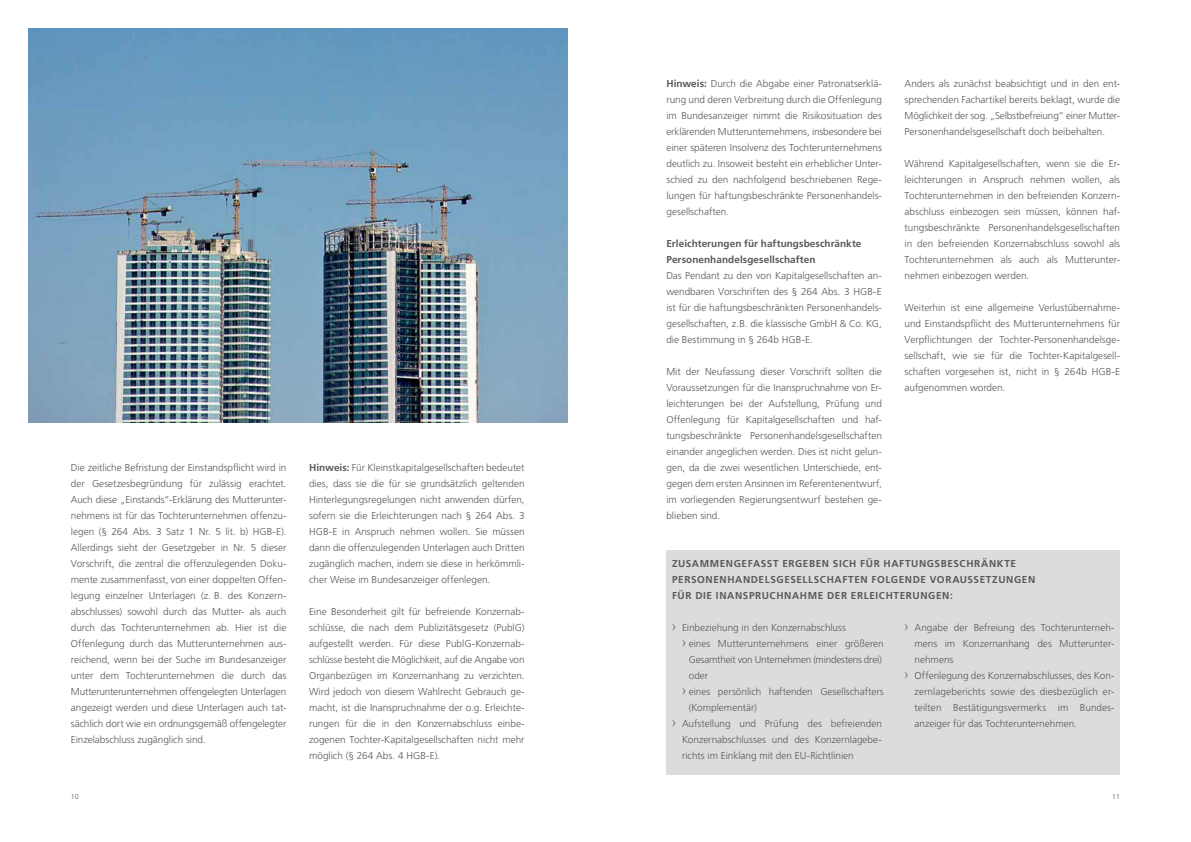
<style>
.page{position:relative;width:1191px;height:842px;background:#fff}
.page>*{position:absolute;margin:0;border:0;box-sizing:border-box;transform-origin:0 0}
.t1{font:300 10px/16px "Frutiger LT Std";color:#58595b;text-align:justify}
.t2{font:700 10px/16px "Frutiger LT Std";letter-spacing:.055em;color:#58595b}
.t3{font:700 10px/16px "Frutiger LT Std";letter-spacing:.005em;color:#58595b}
.t4{font:300 10px "Frutiger LT Std";letter-spacing:-.02em;color:#58595b}
.t5{font:300 7px "Frutiger LT Std";color:#58595b}
.s1{font-weight:700}
.s2{font-size:14px}
</style>
<div class="page">
<img style="left:28px;top:28px;width:539px;height:395px">
<div style="left:666px;top:551px;width:454px;height:224px;background:#dbdcdd"></div>
<p class="t1" style="left:71px;top:460px;width:217px">Die zeitliche Befristung der Einstandspflicht wird in der Gesetzesbegründung für zulässig erachtet.<br>Auch diese „Einstands“-Erklärung des Mutterunter&shy;nehmens ist für das Tochterunternehmen offenzu&shy;legen (§ 264 Abs. 3 Satz 1 Nr. 5 lit. b) HGB-E).<br>Allerdings sieht der Gesetzgeber in Nr. 5 dieser Vorschrift, die zentral die offenzulegenden Doku&shy;mente zusammenfasst, von einer doppelten Offen&shy;legung einzelner Unterlagen (z. B. des Konzern&shy;abschlusses) sowohl durch das Mutter- als auch durch das Tochterunternehmen ab. Hier ist die Offenlegung durch das Mutterunternehmen aus&shy;reichend, wenn bei der Suche im Bundesanzeiger unter dem Tochterunternehmen die durch das Mutterunterunternehmen offengelegten Unterlagen angezeigt werden und diese Unterlagen auch tat&shy;sächlich dort wie ein ordnungsgemäß offengelegter Einzelabschluss zugänglich sind.</p>
<p class="t1" style="left:309px;top:460px;width:217px"><span class="s1">Hinweis:</span> Für Kleinstkapitalgesellschaften bedeutet dies, dass sie die für sie grundsätzlich geltenden Hinterlegungsregelungen nicht anwenden dürfen, sofern sie die Erleichterungen nach § 264 Abs. 3<br>HGB-E in Anspruch nehmen wollen. Sie müssen dann die offenzulegenden Unterlagen auch Dritten zugänglich machen, indem sie diese in herkömmli&shy;cher Weise im Bundesanzeiger offenlegen.</p>
<p class="t1" style="left:309px;top:604px;width:217px">Eine Besonderheit gilt für befreiende Konzernab&shy;schlüsse, die nach dem Publizitätsgesetz (PublG) aufgestellt werden. Für diese PublG-Konzernab&shy;schlüsse besteht die Möglichkeit, auf die Angabe von Organbezügen im Konzernanhang zu verzichten.<br>Wird jedoch von diesem Wahlrecht Gebrauch ge&shy;macht, ist die Inanspruchnahme der o.g. Erleichte&shy;rungen für die in den Konzernabschluss einbe&shy;zogenen Tochter-Kapitalgesellschaften nicht mehr möglich (§ 264 Abs. 4 HGB-E).</p>
<p class="t1" style="left:666px;top:76px;width:217px"><span class="s1">Hinweis:</span> Durch die Abgabe einer Patronatserklä&shy;rung und deren Verbreitung durch die Offenlegung im Bundesanzeiger nimmt die Risikosituation des erklärenden Mutterunternehmens, insbesondere bei einer späteren Insolvenz des Tochterunternehmens deutlich zu. Insoweit besteht ein erheblicher Unter&shy;schied zu den nachfolgend beschriebenen Rege&shy;lungen für haftungsbeschränkte Personenhandels&shy;gesellschaften.</p>
<p class="t3" style="left:666px;top:235px;width:197px">Erleichterungen für haftungsbeschränkte<br>Personenhandelsgesellschaften</p>
<p class="t1" style="left:666px;top:268px;width:217px">Das Pendant zu den von Kapitalgesellschaften an&shy;wendbaren Vorschriften des § 264 Abs. 3 HGB-E ist für die haftungsbeschränkten Personenhandels&shy;gesellschaften, z. B. die klassische GmbH &amp; Co. KG, die Bestimmung in § 264b HGB-E.</p>
<p class="t1" style="left:666px;top:364px;width:217px">Mit der Neufassung dieser Vorschrift sollten die Voraussetzungen für die Inanspruchnahme von Er&shy;leichterungen bei der Aufstellung, Prüfung und Offenlegung für Kapitalgesellschaften und haf&shy;tungsbeschränkte Personenhandelsgesellschaften einander angeglichen werden. Dies ist nicht gelun&shy;gen, da die zwei wesentlichen Unterschiede, ent&shy;gegen dem ersten Ansinnen im Referentenentwurf, im vorliegenden Regierungsentwurf bestehen ge&shy;blieben sind.</p>
<p class="t1" style="left:904px;top:76px;width:217px">Anders als zunächst beabsichtigt und in den ent&shy;sprechenden Fachartikel bereits beklagt, wurde die Möglichkeit der sog. „Selbstbefreiung“ einer Mutter-Personenhandelsgesellschaft doch beibehalten.</p>
<p class="t1" style="left:904px;top:156px;width:217px">Während Kapitalgesellschaften, wenn sie die Er&shy;leichterungen in Anspruch nehmen wollen, als Tochterunternehmen in den befreienden Konzern&shy;abschluss einbezogen sein müssen, können haf&shy;tungsbeschränkte Personenhandelsgesellschaften in den befreienden Konzernabschluss sowohl als Tochterunternehmen als auch als Mutterunter&shy;nehmen einbezogen werden.</p>
<p class="t1" style="left:904px;top:300px;width:217px">Weiterhin ist eine allgemeine Verlustübernahme&shy;und Einstandspflicht des Mutterunternehmens für Verpflichtungen der Tochter-Personenhandelsge&shy;sellschaft, wie sie für die Tochter-Kapitalgesell&shy;schaften vorgesehen ist, nicht in § 264b HGB-E aufgenommen worden.</p>
<p class="t2" style="left:672px;top:555px;width:365px">ZUSAMMENGEFASST ERGEBEN SICH FÜR HAFTUNGSBESCHRÄNKTE<br>PERSONENHANDELSGESELLSCHAFTEN FOLGENDE VORAUSSETZUNGEN<br>FÜR DIE INANSPRUCHNAHME DER ERLEICHTERUNGEN:</p>
<p class="t1" style="left:672px;top:620px;width:175px"><span class="s2">›</span> Einbeziehung in den Konzernabschluss</p>
<p class="t1" style="left:682px;top:636px;width:203px"><span class="s2">›</span> eines Mutterunternehmens einer größeren</p>
<p class="t4" style="left:688px;top:654px;width:195px">Gesamtheit von Unternehmen (mindestens drei)</p>
<p class="t1" style="left:688px;top:668px;width:21px">oder</p>
<p class="t1" style="left:682px;top:684px;width:203px"><span class="s2">›</span> eines persönlich haftenden Gesellschafters</p>
<p class="t1" style="left:688px;top:700px;width:70px">(Komplementär)</p>
<p class="t1" style="left:672px;top:716px;width:211px"><span class="s2">›</span> Aufstellung und Prüfung des befreienden</p>
<p class="t1" style="left:682px;top:732px;width:201px">Konzernabschlusses und des Konzernlagebe-</p>
<p class="t1" style="left:682px;top:748px;width:173px">richts im Einklang mit den EU-Richtlinien</p>
<p class="t1" style="left:904px;top:620px;width:211px"><span class="s2">›</span> Angabe der Befreiung des Tochterunterneh-</p>
<p class="t1" style="left:914px;top:636px;width:201px">mens im Konzernanhang des Mutterunter-</p>
<p class="t1" style="left:914px;top:652px;width:40px">nehmens</p>
<p class="t1" style="left:904px;top:668px;width:211px"><span class="s2">›</span> Offenlegung des Konzernabschlusses, des Kon-</p>
<p class="t1" style="left:914px;top:684px;width:201px">zernlageberichts sowie des diesbezüglich er-</p>
<p class="t1" style="left:914px;top:700px;width:201px">teilten Bestätigungsvermerks im Bundes-</p>
<p class="t1" style="left:914px;top:716px;width:164px">anzeiger für das Tochterunternehmen.</p>
<p class="t5" style="left:71px;top:793px;width:9px">10</p>
<p class="t5" style="left:1112px;top:793px;width:9px">11</p>
</div>
